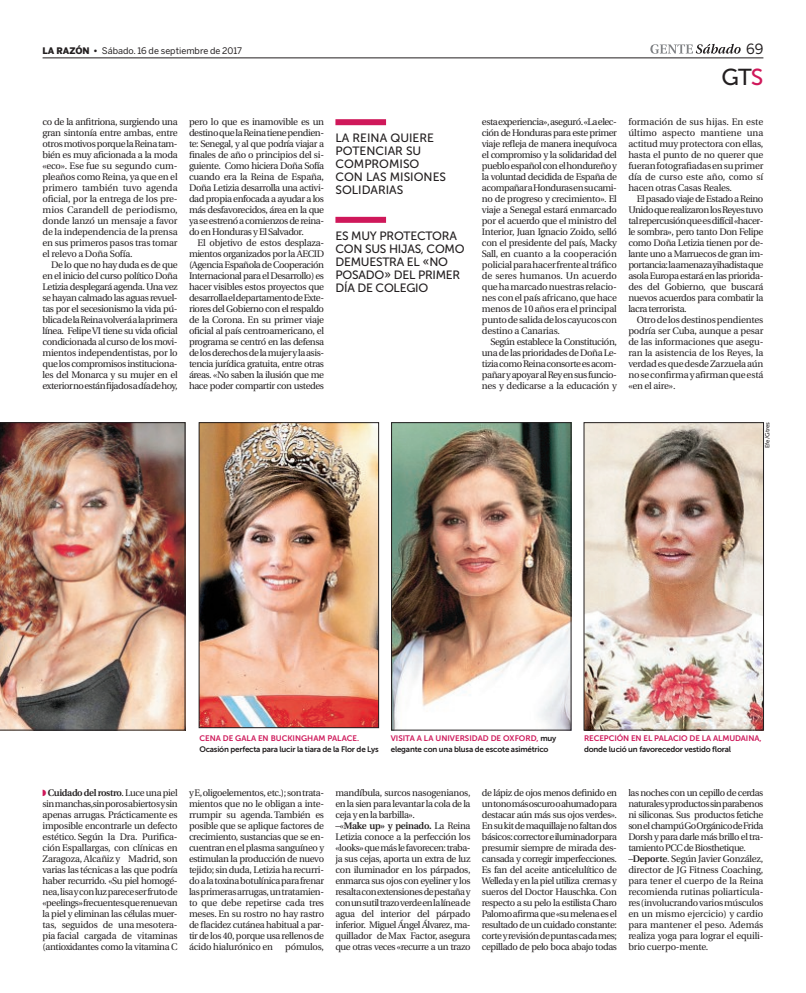
<style>
.page{position:relative;width:806px;height:993px;background:#fff}
.page>*{position:absolute;margin:0;border:0;box-sizing:border-box;transform-origin:0 0}
.t1{font:23px "Museo Sans 500";color:#231f20}
.t2{font:14px "Benton Sans";color:#231f20}
.t3{font:12px/13px "Museo Sans 500";letter-spacing:-.02em;color:#231f20}
.t4{font:12px/13px "Museo Sans 500";color:#231f20}
.t5{font:9.5px/11px "Utopia";letter-spacing:-.04em;color:#231f20;text-align:justify}
.t6{font:9.5px "Utopia";letter-spacing:-.02em;color:#231f20}
.t7{font:9px "Benton Sans";color:#231f20}
.t8{font:8px/11px "Museo Sans 700";letter-spacing:-.025em;color:#231f20}
.t9{font:8px "Museo Sans 700";letter-spacing:-.01em;color:#ce195a}
.t10{font:6px "Museo Sans 500";color:#231f20}
.s1{font-weight:900}
.s2{color:#cf185a}
.s3{color:#ce195a}
.s4{font-weight:600}
</style>
<div class="page">
<img style="left:0;top:422px;width:185px;height:308px">
<img style="left:201px;top:424px;width:175px;height:301px">
<div style="left:199px;top:422px;width:179px;height:305px;border:1px solid #231f20"></div>
<img style="left:393px;top:424px;width:176px;height:304px">
<div style="left:391px;top:422px;width:180px;height:308px;border:1px solid #231f20"></div>
<img style="left:585px;top:424px;width:176px;height:304px">
<div style="left:335px;top:217px;width:51px;height:6px;background:#cf185a"></div>
<div style="left:335px;top:119px;width:51px;height:6px;background:#cf185a"></div>
<hr style="left:43px;top:58px;width:720px;height:1px;background:#231f20">
<svg style="left:650px;top:44px;width:90px;height:10px"></svg>
<p class="t7" style="left:43px;top:47px;width:201px"><span class="s1">LA RAZÓN •</span> Sábado. 16 de septiembre de 2017</p>
<h2 class="t2" style="left:745px;top:43px;width:19px">69</h2>
<p class="t5" style="left:43px;top:116px;width:136px">co de la anfitriona, surgiendo una gran sintonía entre ambas, entre otros motivos porque la Reina tam&shy;bién es muy aficionada a la moda «eco». Ese fue su segundo cum&shy;pleaños como Reina, ya que en el primero también tuvo agenda oficial, por la entrega de los pre&shy;mios Carandell de periodismo, donde lanzó un mensaje a favor de la independencia de la prensa en sus primeros pasos tras tomar el relevo a Doña Sofía.</p>
<p class="t5" style="left:43px;top:259px;width:136px;text-indent:9px">De lo que no hay duda es de que en el inicio del curso político Doña Letizia desplegará agenda. Una vez se hayan calmado las aguas revuel&shy;tas por el secesionismo la vida pú&shy;blica de la Reina volverá a la primera línea. Felipe VI tiene su vida oficial condicionada al curso de los movi&shy;mientos independentistas, por lo que los compromisos instituciona&shy;les del Monarca y su mujer en el exterior no están fijados a día de hoy,</p>
<p class="t5" style="left:189px;top:116px;width:136px">pero lo que es inamovible es un destino que la Reina tiene pendien&shy;te: Senegal, y al que podría viajar a finales de año o principios del si&shy;guiente. Como hiciera Doña Sofía cuando era la Reina de España, Doña Letizia desarrolla una activi&shy;dad propia enfocada a ayudar a los más desfavorecidos, área en la que ya se estrenó a comienzos de reina&shy;do en Honduras y El Salvador.</p>
<p class="t5" style="left:189px;top:237px;width:136px;text-indent:9px">El objetivo de estos desplaza&shy;mientos organizados por la AECID (Agencia Española de Cooperación Internacional para el Desarrollo) es hacer visibles estos proyectos que desarrolla el departamento de Exte&shy;riores del Gobierno con el respaldo de la Corona. En su primer viaje oficial al país centroamericano, el programa se centró en las defensa de los derechos de la mujer y la asis&shy;tencia jurídica gratuita, entre otras áreas. «No saben la ilusión que me hace poder compartir con ustedes</p>
<p class="t4" style="left:335px;top:131px;width:112px">LA REINA QUIERE<br>POTENCIAR SU<br>COMPROMISO<br>CON LAS MISIONES<br>SOLIDARIAS</p>
<p class="t3" style="left:335px;top:228px;width:131px">ES MUY PROTECTORA<br>CON SUS HIJAS, COMO<br>DEMUESTRA EL «NO<br>POSADO» DEL PRIMER<br>DÍA DE COLEGIO</p>
<h1 class="t1" style="left:721px;top:65px;width:43px">GT<span class="s2">S</span></h1>
<p class="t5" style="left:481px;top:116px;width:136px">esta experiencia», aseguró. «La elec&shy;ción de Honduras para este primer viaje refleja de manera inequívoca el compromiso y la solidaridad del pueblo español con el hondureño y la voluntad decidida de España de acompañar a Honduras en su cami&shy;no de progreso y crecimiento». El viaje a Senegal estará enmarcado por el acuerdo que el ministro del Interior, Juan Ignacio Zoido, selló con el presidente del país, Macky Sall, en cuanto a la cooperación policial para hacer frente al tráfico de seres humanos. Un acuerdo que ha marcado nuestras relacio&shy;nes con el país africano, que hace menos de 10 años era el principal punto de salida de los cayucos con destino a Canarias.</p>
<p class="t5" style="left:481px;top:336px;width:136px;text-indent:9px">Según establece la Constitución, una de las prioridades de Doña Le&shy;tizia como Reina consorte es acom&shy;pañar y apoyar al Rey en sus funcio&shy;nes y dedicarse a la educación y</p>
<p class="t5" style="left:628px;top:116px;width:136px">formación de sus hijas. En este último aspecto mantiene una actitud muy protectora con ellas, hasta el punto de no querer que fueran fotografiadas en su primer día de curso este año, como sí hacen otras Casas Reales.</p>
<p class="t5" style="left:628px;top:193px;width:136px;text-indent:9px">El pasado viaje de Estado a Reino Unido que realizaron los Reyes tuvo tal repercusión que es difícil «hacer&shy;le sombra», pero tanto Don Felipe como Doña Letizia tienen por de&shy;lante uno a Marruecos de gran im&shy;portancia: la amenaza yihadista que asola Europa estará en las priorida&shy;des del Gobierno, que buscará nuevos acuerdos para combatir la lacra terrorista.</p>
<p class="t5" style="left:628px;top:314px;width:136px;text-indent:9px">Otro de los destinos pendientes podría ser Cuba, aunque a pesar de las informaciones que asegu&shy;ran la asistencia de los Reyes, la verdad es que desde Zarzuela aún no se confirma y afirman que está «en el aire».</p>
<p class="t10" style="left:763px;top:448px;width:28px;rotate:-90deg">Efe/Gtres</p>
<p class="t9" style="left:199px;top:733px;width:161px">CENA DE GALA EN BUCKINGHAM PALACE.</p>
<p class="t8" style="left:199px;top:743px;width:181px">Ocasión perfecta para lucir la tiara de la Flor de Lys</p>
<p class="t8" style="left:390px;top:732px;width:167px"><span class="s3">VISITA A LA UNIVERSIDAD DE OXFORD,</span> muy elegante con una blusa de escote asimétrico</p>
<p class="t9" style="left:583px;top:733px;width:179px">RECEPCIÓN EN EL PALACIO DE LA ALMUDAINA,</p>
<p class="t8" style="left:583px;top:743px;width:149px">donde lució un favorecedor vestido floral</p>
<p class="t5" style="left:43px;top:787px;width:136px"><span class="s2">◗</span> <span class="s4">Cuidado del rostro</span>. Luce una piel sin manchas,sin poros abiertos y sin apenas arrugas. Prácticamente es imposible encontrarle un defecto estético. Según la Dra. Purifica&shy;ción Espallargas, con clínicas en Zaragoza, Alcañiz y Madrid, son varias las técnicas a las que podría haber recurrido. «Su piel homogé&shy;nea, lisa y con luz parece ser fruto de «peelings» frecuentes que renuevan la piel y eliminan las células muer&shy;tas, seguidos de una mesotera&shy;pia facial cargada de vitaminas (antioxidantes como la vitamina C</p>
<p class="t5" style="left:189px;top:787px;width:136px">y E, oligoelementos, etc.); son trata&shy;mientos que no le obligan a inte&shy;rrumpir su agenda. También es posible que se aplique factores de crecimiento, sustancias que se en&shy;cuentran en el plasma sanguíneo y estimulan la producción de nuevo tejido; sin duda, Letizia ha recurri&shy;do a la toxina botulínica para frenar las primeras arrugas, un tratamien&shy;to que debe repetirse cada tres meses. En su rostro no hay rastro de flacidez cutánea habitual a par&shy;tir de los 40, porque usa rellenos de ácido hialurónico en</p>
<p class="t6" style="left:285px;top:941px;width:40px">pómulos,</p>
<p class="t5" style="left:335px;top:787px;width:136px;text-align:left">mandíbula, surcos nasogenianos, en la sien para levantar la cola de la ceja y en la barbilla».<br>–«<span class="s4">Make up» y peinado.</span> La Reina Letizia conoce a la perfección los «looks» que más le favorecen: traba&shy;ja sus cejas, aporta un extra de luz con iluminador en los párpados, enmarca sus ojos con eyeliner y los resalta con extensiones de pestaña y con un sutil trazo verde en la línea de agua del interior del párpado inferior. Miguel Ángel Álvarez, ma&shy;quillador de Max Factor, asegura que otras veces «recurre a un trazo</p>
<p class="t5" style="left:481px;top:787px;width:136px">de lápiz de ojos menos definido en un tono más oscuro o ahumado para destacar aún más sus ojos verdes».<br>En su kit de maquillaje no faltan dos básicos: corrector e iluminador para presumir siempre de mirada des&shy;cansada y corregir imperfecciones.<br>Es fan del aceite anticelulítico de Welleda y en la piel utiliza cremas y sueros del Doctor Hauschka. Con respecto a su pelo la estilista Charo Palomo afirma que «su melena es el resultado de un cuidado constante: corte y revisión de puntas cada mes; cepillado de pelo boca abajo todas</p>
<p class="t5" style="left:628px;top:787px;width:136px;text-align:left">las noches con un cepillo de cerdas naturales y productos sin parabenos ni siliconas. Sus productos fetiche son el champú Go Orgánico de Frida<br>Dorsh y para darle más brillo el tra&shy;tamiento PCC de Biosthetique. –<span class="s4">Deporte</span>. Según Javier González, director de JG Fitness Coaching, para tener el cuerpo de la Reina recomienda rutinas poliarticula&shy;res (involucrando varios músculos en un mismo ejercicio) y cardio para mantener el peso. Además realiza yoga para lograr el equili&shy;brio cuerpo-mente.</p>
</div>
